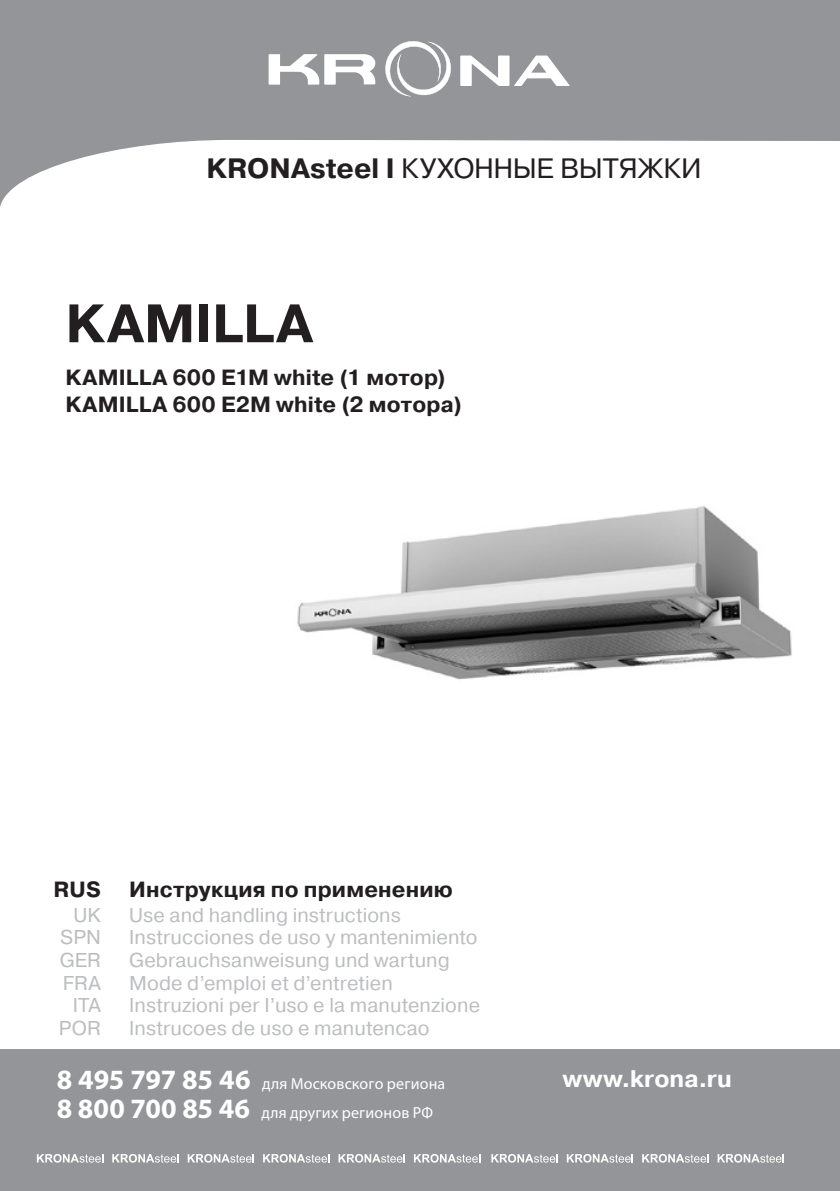
<style>
.page{position:relative;width:840px;height:1191px;background:#fff}
.page>*{position:absolute;margin:0;border:0;box-sizing:border-box;transform-origin:0 0}
.ZAG{font:700 54px "Pragmatica C";color:#231f20}
.t1{font:28px "Pragmatica C";letter-spacing:-.005em;color:#231f20}
.t2{font:700 24px "Pragmatica C";color:#fff}
.Table{font:700 22px "Pragmatica C";letter-spacing:.005em;color:#231f20}
.t3{font:20px "Pragmatica C";letter-spacing:.005em;color:#bcbdc0}
.t4{font:16px "Myriad Pro";letter-spacing:.01em;color:#fff}
.s1{font-weight:700}
.s2{font-weight:700;font-size:28px}
</style>
<div class="page">
<svg style="left:0;top:0;width:839px;height:207px;fill:#939598"></svg>
<div style="left:0;top:1049px;width:839px;height:142px;background:#939598"></div>
<svg style="left:37px;top:1154px;width:66px;height:8px"></svg>
<svg style="left:112px;top:1154px;width:66px;height:8px"></svg>
<svg style="left:187px;top:1154px;width:67px;height:8px"></svg>
<svg style="left:263px;top:1154px;width:66px;height:8px"></svg>
<svg style="left:338px;top:1154px;width:66px;height:8px"></svg>
<svg style="left:414px;top:1154px;width:66px;height:8px"></svg>
<svg style="left:491px;top:1154px;width:66px;height:8px"></svg>
<svg style="left:566px;top:1154px;width:66px;height:8px"></svg>
<svg style="left:642px;top:1154px;width:66px;height:8px"></svg>
<svg style="left:717px;top:1154px;width:66px;height:8px"></svg>
<svg style="left:460px;top:56px;width:109px;height:30px"></svg>
<svg style="left:268px;top:54px;width:107px;height:31px"></svg>
<svg style="left:381px;top:37px;width:73px;height:61px"></svg>
<img style="left:297px;top:506px;width:495px;height:174px">
<p class="t1" style="left:206px;top:152px;width:496px"><span class="s1">KRONAsteel I</span> КУХОННЫЕ ВЫТЯЖКИ</p>
<p class="ZAG" style="left:65px;top:294px;width:249px">KAMILLA</p>
<p class="Table" style="left:65px;top:365px;width:381px">KAMILLA 600 E1M white (1 мотор)</p>
<p class="Table" style="left:65px;top:392px;width:398px">KAMILLA 600 E2M white (2 мотора)</p>
<p class="Table" style="left:54px;top:877px;width:49px">RUS</p>
<p class="Table" style="left:129px;top:877px;width:325px">Инструкция по применению</p>
<p class="t3" style="left:73px;top:903px;width:29px">UK</p>
<p class="t3" style="left:129px;top:903px;width:273px">Use and handling instructions</p>
<p class="t3" style="left:60px;top:926px;width:42px">SPN</p>
<p class="t3" style="left:129px;top:926px;width:350px">Instrucciones de uso у mantenimiento</p>
<p class="t3" style="left:60px;top:949px;width:42px">GER</p>
<p class="t3" style="left:129px;top:949px;width:322px">Gebrauchsanweisung und wartung</p>
<p class="t3" style="left:63px;top:971px;width:40px">FRA</p>
<p class="t3" style="left:129px;top:971px;width:265px">Mode d’emploi et d’entretien</p>
<p class="t3" style="left:73px;top:994px;width:30px">ITA</p>
<p class="t3" style="left:129px;top:994px;width:352px">Instruzioni per I’uso e la manutenzione</p>
<p class="t3" style="left:59px;top:1017px;width:43px">POR</p>
<p class="t3" style="left:129px;top:1017px;width:301px">Instrucoes de uso e manutencao</p>
<p class="t4" style="left:57px;top:1074px;width:390px"><span class="s2">8 495 797 85 46</span> для Московского региона</p>
<p class="t2" style="left:562px;top:1065px;width:170px">www.krona.ru</p>
<p class="t4" style="left:57px;top:1102px;width:377px"><span class="s2">8 800 700 85 46</span> для других регионов РФ</p>
</div>
